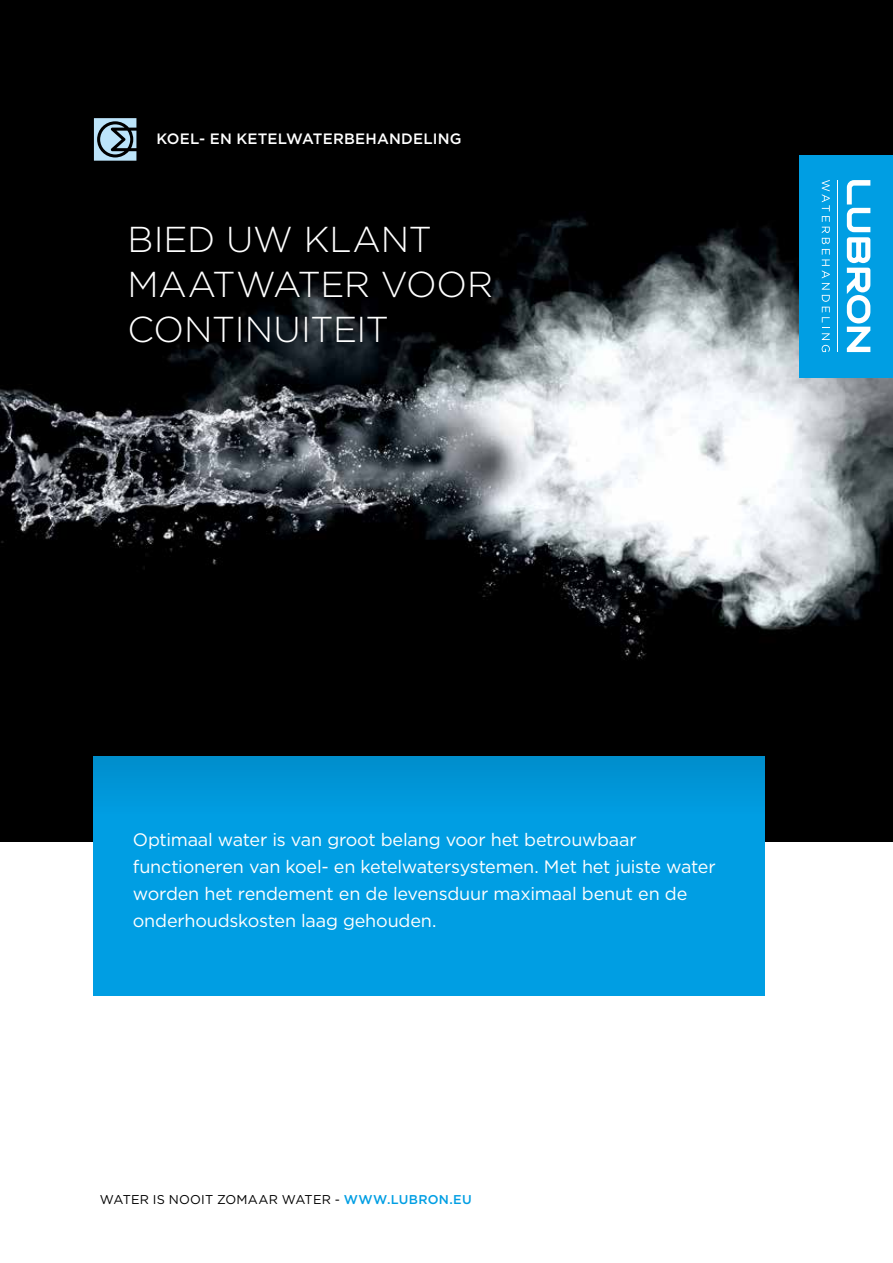
<style>
.page{position:relative;width:893px;height:1263px;background:#fff}
.page>*{position:absolute;margin:0;border:0;box-sizing:border-box;transform-origin:0 0}
.t1{font:300 36px/45px "Gotham";letter-spacing:-.01em;color:#fff}
.t2{font:18px/27px "Gotham";letter-spacing:-.01em;color:#fff}
.t3{font:500 15px "Gotham";letter-spacing:.015em;color:#fff}
.t4{font:12.75px "Gotham";letter-spacing:.015em;color:#000}
.s1{font-weight:500;color:#009ee3}
</style>
<div class="page">
<div style="left:0;top:0;width:893px;height:842px;background:#000"></div>
<img style="left:0;top:118px;width:893px;height:679px">
<div style="left:800px;top:155px;width:93px;height:222px;background:#009ee3"></div>
<svg style="left:847px;top:180px;width:23px;height:172px"></svg>
<svg style="left:822px;top:180px;width:8px;height:172px"></svg>
<hr style="left:837px;top:180px;width:1px;height:172px;background:#fff">
<div style="left:94px;top:756px;width:671px;height:240px;background:#009ee3"></div>
<svg style="left:94px;top:118px;width:42px;height:43px"></svg>
<p class="t3" style="left:156px;top:129px;width:307px">KOEL- EN KETELWATERBEHANDELING</p>
<h1 class="t1" style="left:128px;top:216px;width:367px">BIED UW KLANT<br>MAATWATER VOOR<br>CONTINUITEIT</h1>
<p class="t2" style="left:133px;top:826px;width:584px">Optimaal water is van groot belang voor het betrouwbaar functioneren van koel- en ketelwatersystemen. Met het juiste water worden het rendement en de levensduur maximaal benut en de onderhoudskosten laag gehouden.</p>
<p class="t4" style="left:100px;top:1191px;width:373px">WATER IS NOOIT ZOMAAR WATER - <span class="s1">WWW.LUBRON.EU</span></p>
</div>
